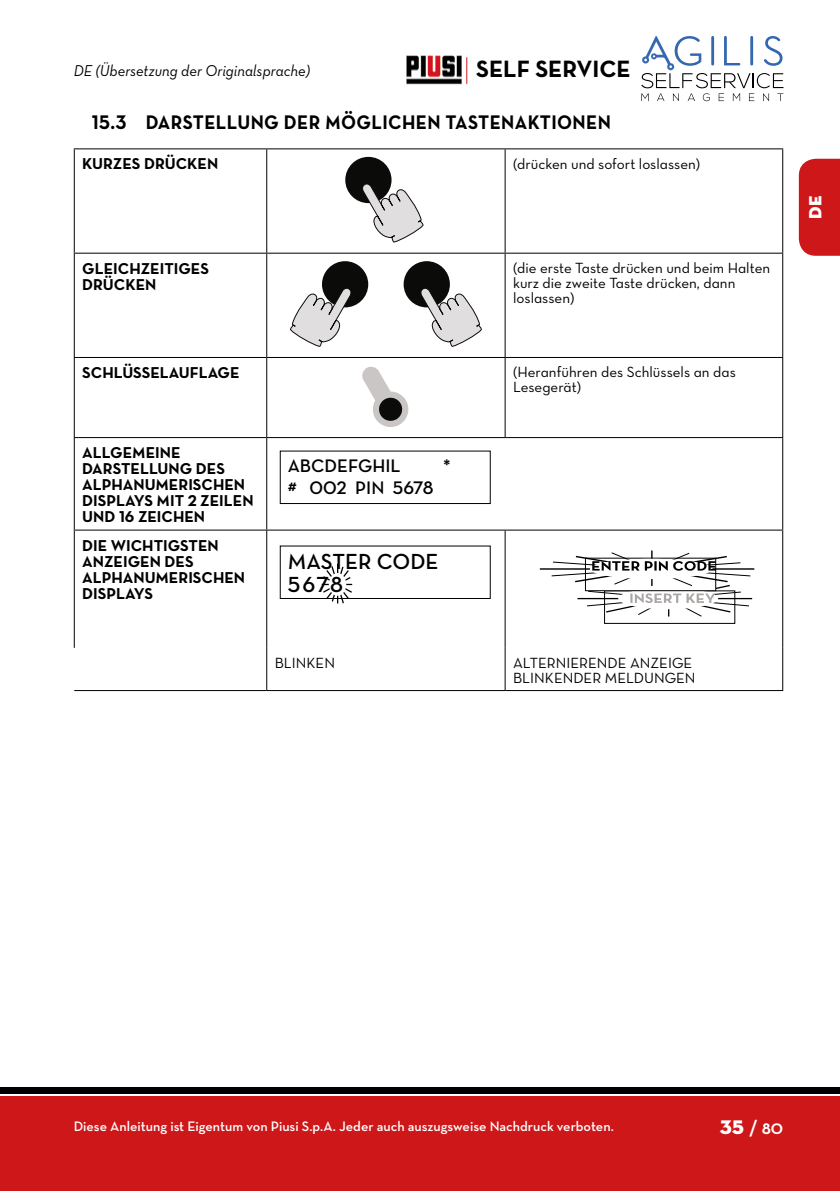
<style>
.page{position:relative;width:840px;height:1191px;background:#fff}
.page>*{position:absolute;margin:0;border:0;box-sizing:border-box;transform-origin:0 0}
.t1{font:24px "Neutraface Text Bold Alt";color:#000}
.t2{font:22.2px/22.2px "Neutraface Text Demi Alt";color:#000}
.t3{font:20px "Neutraface Text Bold Alt";letter-spacing:.02em;color:#000;scale:.94 1}
.t4{font:700 20px "Neutraface Display";color:#fff}
.t5{font:18.4px "Neutraface Text Demi Alt";color:#000}
.t6{font:18px "Neutraface Display Titling";color:#fff}
.t7{font:16px/16px "Neutraface Text Bold Alt";color:#000}
.t8{font:16px "Neutraface Text Book Italic Alt";color:#000;scale:.94 1}
.t9{font:15px/15px "Neutraface Text Book Alt";color:#000}
.t10{font:600 14px "Neutraface Text";color:#fff}
.s1{font-family:"Neutraface Display Titling";font-weight:400}
</style>
<div class="page">
<svg style="left:641px;top:36px;width:142px;height:65px"></svg>
<img style="left:406px;top:55px;width:56px;height:30px">
<svg style="left:466px;top:57px;width:1px;height:27px"></svg>
<div style="left:0;top:1096px;width:839px;height:95px;background:#cd1719"></div>
<div style="left:0;top:1087px;width:839px;height:6px;background:#000"></div>
<div style="left:798px;top:159px;width:41px;height:97px;background:#cd1719"></div>
<hr style="left:74px;top:148px;width:192px;height:1px;background:#000">
<hr style="left:74px;top:149px;width:1px;height:104px;background:#000">
<hr style="left:266px;top:148px;width:239px;height:1px;background:#000">
<hr style="left:266px;top:149px;width:1px;height:104px;background:#000">
<hr style="left:505px;top:148px;width:277px;height:1px;background:#000">
<hr style="left:504px;top:149px;width:1px;height:104px;background:#000">
<hr style="left:781px;top:149px;width:1px;height:104px;background:#000">
<hr style="left:74px;top:253px;width:192px;height:1px;background:#000">
<hr style="left:74px;top:254px;width:1px;height:103px;background:#000">
<hr style="left:266px;top:253px;width:239px;height:1px;background:#000">
<hr style="left:266px;top:254px;width:1px;height:103px;background:#000">
<hr style="left:505px;top:253px;width:277px;height:1px;background:#000">
<hr style="left:504px;top:254px;width:1px;height:103px;background:#000">
<hr style="left:781px;top:254px;width:1px;height:103px;background:#000">
<hr style="left:74px;top:357px;width:192px;height:1px;background:#000">
<hr style="left:74px;top:358px;width:1px;height:79px;background:#000">
<hr style="left:266px;top:357px;width:239px;height:1px;background:#000">
<hr style="left:266px;top:358px;width:1px;height:79px;background:#000">
<hr style="left:505px;top:357px;width:277px;height:1px;background:#000">
<hr style="left:504px;top:358px;width:1px;height:79px;background:#000">
<hr style="left:781px;top:358px;width:1px;height:79px;background:#000">
<hr style="left:74px;top:437px;width:192px;height:1px;background:#000">
<hr style="left:74px;top:438px;width:1px;height:91px;background:#000">
<hr style="left:266px;top:437px;width:239px;height:1px;background:#000">
<hr style="left:266px;top:438px;width:1px;height:91px;background:#000">
<hr style="left:505px;top:437px;width:277px;height:1px;background:#000">
<hr style="left:781px;top:438px;width:1px;height:91px;background:#000">
<hr style="left:74px;top:529px;width:192px;height:1px;background:#000">
<hr style="left:74px;top:530px;width:1px;height:118px;background:#000">
<hr style="left:266px;top:529px;width:239px;height:1px;background:#000">
<hr style="left:266px;top:530px;width:1px;height:118px;background:#000">
<hr style="left:505px;top:529px;width:277px;height:1px;background:#000">
<hr style="left:504px;top:530px;width:1px;height:118px;background:#000">
<hr style="left:781px;top:530px;width:1px;height:118px;background:#000">
<hr style="left:266px;top:648px;width:1px;height:42px;background:#000">
<hr style="left:504px;top:648px;width:1px;height:42px;background:#000">
<hr style="left:781px;top:648px;width:1px;height:42px;background:#000">
<hr style="left:74px;top:690px;width:192px;height:1px;background:#000">
<hr style="left:266px;top:690px;width:239px;height:1px;background:#000">
<hr style="left:505px;top:690px;width:277px;height:1px;background:#000">
<div style="left:345px;top:157px;width:46px;height:46px;background:#0b0c0a;border-radius:50%"></div>
<svg style="left:361px;top:182px;width:62px;height:61px"></svg>
<div style="left:403px;top:261px;width:46px;height:46px;background:#0b0c0a;border-radius:50%"></div>
<svg style="left:419px;top:286px;width:63px;height:61px"></svg>
<div style="left:322px;top:261px;width:46px;height:46px;background:#0b0c0a;border-radius:50%"></div>
<svg style="left:290px;top:286px;width:62px;height:61px"></svg>
<svg style="left:362px;top:366px;width:47px;height:61px"></svg>
<div style="left:279px;top:450px;width:211px;height:54px;border:1px solid #000"></div>
<div style="left:279px;top:545px;width:211px;height:54px;border:1px solid #000"></div>
<svg style="left:320px;top:563px;width:33px;height:41px"></svg>
<div style="left:328px;top:573px;width:18px;height:23px;background:#fff;border-radius:50%"></div>
<svg style="left:539px;top:550px;width:216px;height:68px"></svg>
<h1 class="t1" style="left:476px;top:53px;width:156px">SELF SERVICE</h1>
<p class="t8" style="left:74px;top:61px;width:253px">DE (Übersetzung der Originalsprache)</p>
<h3 class="t3" style="left:92px;top:109px;width:553px">15.3 DARSTELLUNG DER MÖGLICHEN TASTENAKTIONEN</h3>
<p class="t7" style="left:82px;top:156px;width:137px">KURZES DRÜCKEN</p>
<p class="t9" style="left:513px;top:156px;width:188px">(drücken und sofort loslassen)</p>
<p class="t7" style="left:82px;top:260px;width:128px">GLEICHZEITIGES<br>DRÜCKEN</p>
<p class="t9" style="left:513px;top:260px;width:258px">(die erste Taste drücken und beim Halten kurz die zweite Taste drücken, dann loslassen)</p>
<p class="t7" style="left:82px;top:364px;width:159px">SCHLÜSSELAUFLAGE</p>
<p class="t9" style="left:513px;top:364px;width:224px">(Heranführen des Schlüssels an das<br>Lesegerät)</p>
<p class="t7" style="left:82px;top:444px;width:173px">ALLGEMEINE<br>DARSTELLUNG DES<br>ALPHANUMERISCHEN<br>DISPLAYS MIT 2 ZEILEN<br>UND 16 ZEICHEN</p>
<p class="t7" style="left:82px;top:537px;width:164px">DIE WICHTIGSTEN<br>ANZEIGEN DES<br>ALPHANUMERISCHEN<br>DISPLAYS</p>
<p class="t5" style="left:287px;top:454px;width:114px">ABCDEFGHIL</p>
<p class="t5" style="left:443px;top:454px;width:9px">*</p>
<p class="t5" style="left:287px;top:476px;width:147px"># 002 PIN 5678</p>
<h2 class="t2" style="left:287px;top:550px;width:152px">MASTER CODE<br>5678</h2>
<p class="t9" style="left:274px;top:654px;width:62px">BLINKEN</p>
<p class="t9" style="left:513px;top:654px;width:184px">ALTERNIERENDE ANZEIGE<br>BLINKENDER MELDUNGEN</p>
<p class="t6" style="left:803px;top:219px;width:24px;rotate:-90deg">DE</p>
<p class="t10" style="left:74px;top:1117px;width:541px">Diese Anleitung ist Eigentum von Piusi S.p.A. Jeder auch auszugsweise Nachdruck verboten.</p>
<h3 class="t4" style="left:719px;top:1116px;width:65px"><span class="s1">35</span> / 80</h3>
</div>
